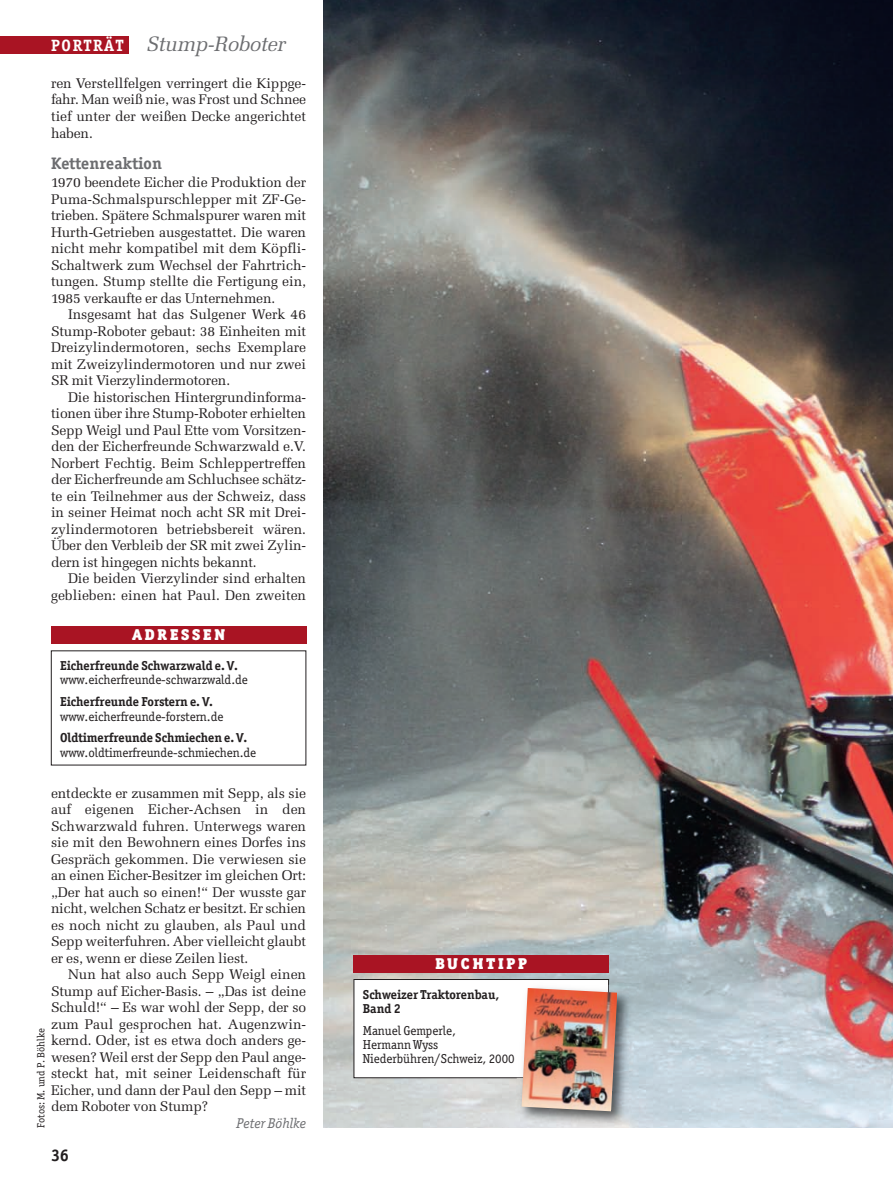
<style>
.page{position:relative;width:893px;height:1191px;background:#fff}
.page>*{position:absolute;margin:0;border:0;box-sizing:border-box;transform-origin:0 0}
.t1{font:italic 20.85px "Melior";letter-spacing:-.02em;color:#6c6d70}
.t2{font:700 16.95px "Officina Serif";color:#231f20}
.t3{font:700 16.8px "Officina Serif";letter-spacing:.01em;color:#6c6d70}
.t4{font:900 15.75px "Officina Ser ITC";letter-spacing:.17em;color:#fff}
.t5{font:italic 14.25px "Officina Serif";letter-spacing:.005em;color:#6c6d70}
.t6{font:13.95px/16.5px "Melior";letter-spacing:-.01em;color:#231f20;text-align:justify}
.t7{font:13.05px/14.2px "Officina Serif";letter-spacing:-.005em;color:#231f20}
.t8{font:700 13.05px/14.2px "Officina Serif";letter-spacing:-.005em;color:#231f20}
.t9{font:10.5px "Officina Serif";letter-spacing:-.005em;color:#231f20}
.s1{font-family:"Officina Serif";font-weight:700;font-style:normal;font-size:16.5px;color:#fff}
</style>
<div class="page">
<img style="left:323px;top:0;width:570px;height:1127px">
<div style="left:0;top:36px;width:129px;height:18px;background:#a91423"></div>
<div style="left:51px;top:627px;width:255px;height:17px;background:#a91423"></div>
<div style="left:354px;top:979px;width:255px;height:98px;background:#fff"></div>
<div style="left:354px;top:979px;width:255px;height:99px;border:1px solid #231f20"></div>
<div style="left:354px;top:955px;width:255px;height:17px;background:#a91423"></div>
<img style="left:514px;top:985px;width:123px;height:142px">
<img style="left:517px;top:980px;width:91px;height:5px">
<img style="left:517px;top:985px;width:92px;height:92px">
<img style="left:522px;top:988px;width:95px;height:123px">
<h1 class="t1" style="left:51px;top:36px;width:236px"><span class="s1">PORTRÄT</span> Stump-Roboter</h1>
<p class="t6" style="left:51px;top:76px;width:257px">ren Verstellfelgen verringert die Kippge&shy;fahr. Man weiß nie, was Frost und Schnee tief unter der weißen Decke angerichtet haben.</p>
<p class="t3" style="left:51px;top:157px;width:112px">Kettenreaktion</p>
<p class="t6" style="left:51px;top:175px;width:257px">1970 beendete Eicher die Produktion der Puma-Schmalspurschlepper mit ZF-Ge&shy;trieben. Spätere Schmalspurer waren mit Hurth-Getrieben ausgestattet. Die waren nicht mehr kompatibel mit dem Köpfli-Schaltwerk zum Wechsel der Fahrtrich&shy;tungen. Stump stellte die Fertigung ein, 1985 verkaufte er das Unternehmen.</p>
<p class="t6" style="left:51px;top:307px;width:257px;text-indent:17px">Insgesamt hat das Sulgener Werk 46<br>Stump-Roboter gebaut: 38 Einheiten mit Dreizylindermotoren, sechs Exemplare mit Zweizylindermotoren und nur zwei SR mit Vierzylindermotoren.</p>
<p class="t6" style="left:51px;top:390px;width:257px;text-indent:17px">Die historischen Hintergrundinforma&shy;tionen über ihre Stump-Roboter erhielten Sepp Weigl und Paul Ette vom Vorsitzen&shy;den der Eicherfreunde Schwarzwald e.V.<br>Norbert Fechtig. Beim Schleppertreffen der Eicherfreunde am Schluchsee schätz&shy;te ein Teilnehmer aus der Schweiz, dass in seiner Heimat noch acht SR mit Drei&shy;zylindermotoren betriebsbereit wären.<br>Über den Verbleib der SR mit zwei Zylin&shy;dern ist hingegen nichts bekannt.</p>
<p class="t6" style="left:51px;top:571px;width:257px;text-align:right">Die beiden Vierzylinder sind erhalten geblieben: einen hat Paul. Den zweiten</p>
<p class="t4" style="left:132px;top:629px;width:95px">ADRESSEN</p>
<p class="t8" style="left:60px;top:659px;width:179px">Eicherfreunde Schwarzwald e. V.</p>
<p class="t7" style="left:60px;top:674px;width:189px">www.eicherfreunde-schwarzwald.de</p>
<p class="t8" style="left:60px;top:696px;width:154px">Eicherfreunde Forstern e. V.</p>
<p class="t7" style="left:60px;top:710px;width:165px">www.eicherfreunde-forstern.de</p>
<p class="t8" style="left:60px;top:732px;width:189px">Oldtimerfreunde Schmiechen e. V.</p>
<p class="t7" style="left:60px;top:746px;width:197px">www.oldtimerfreunde-schmiechen.de</p>
<p class="t6" style="left:51px;top:786px;width:257px">entdeckte er zusammen mit Sepp, als sie auf eigenen Eicher-Achsen in den Schwarzwald fuhren. Unterwegs waren sie mit den Bewohnern eines Dorfes ins Gespräch gekommen. Die verwiesen sie an einen Eicher-Besitzer im gleichen Ort: „Der hat auch so einen!“ Der wusste gar nicht, welchen Schatz er besitzt. Er schien es noch nicht zu glauben, als Paul und Sepp weiterfuhren. Aber vielleicht glaubt er es, wenn er diese Zeilen liest.</p>
<p class="t6" style="left:51px;top:967px;width:257px;text-indent:17px">Nun hat also auch Sepp Weigl einen Stump auf Eicher-Basis. – „Das ist deine Schuld!“ – Es war wohl der Sepp, der so zum Paul gesprochen hat. Augenzwin&shy;kernd. Oder, ist es etwa doch anders ge&shy;wesen? Weil erst der Sepp den Paul ange&shy;steckt hat, mit seiner Leidenschaft für Eicher, und dann der Paul den Sepp – mit dem Roboter von Stump?</p>
<p class="t5" style="left:237px;top:1117px;width:71px">Peter Böhlke</p>
<p class="t9" style="left:37px;top:1127px;width:101px;rotate:-90deg">Fotos: M. und P. Böhlke</p>
<p class="t2" style="left:51px;top:1148px;width:20px">36</p>
<p class="t4" style="left:435px;top:957px;width:93px">BUCHTIPP</p>
<p class="t8" style="left:363px;top:988px;width:138px">Schweizer Traktorenbau,<br>Band 2</p>
<p class="t7" style="left:363px;top:1024px;width:153px">Manuel Gemperle,<br>Hermann Wyss<br>Niederbühren/Schweiz, 2000</p>
</div>
